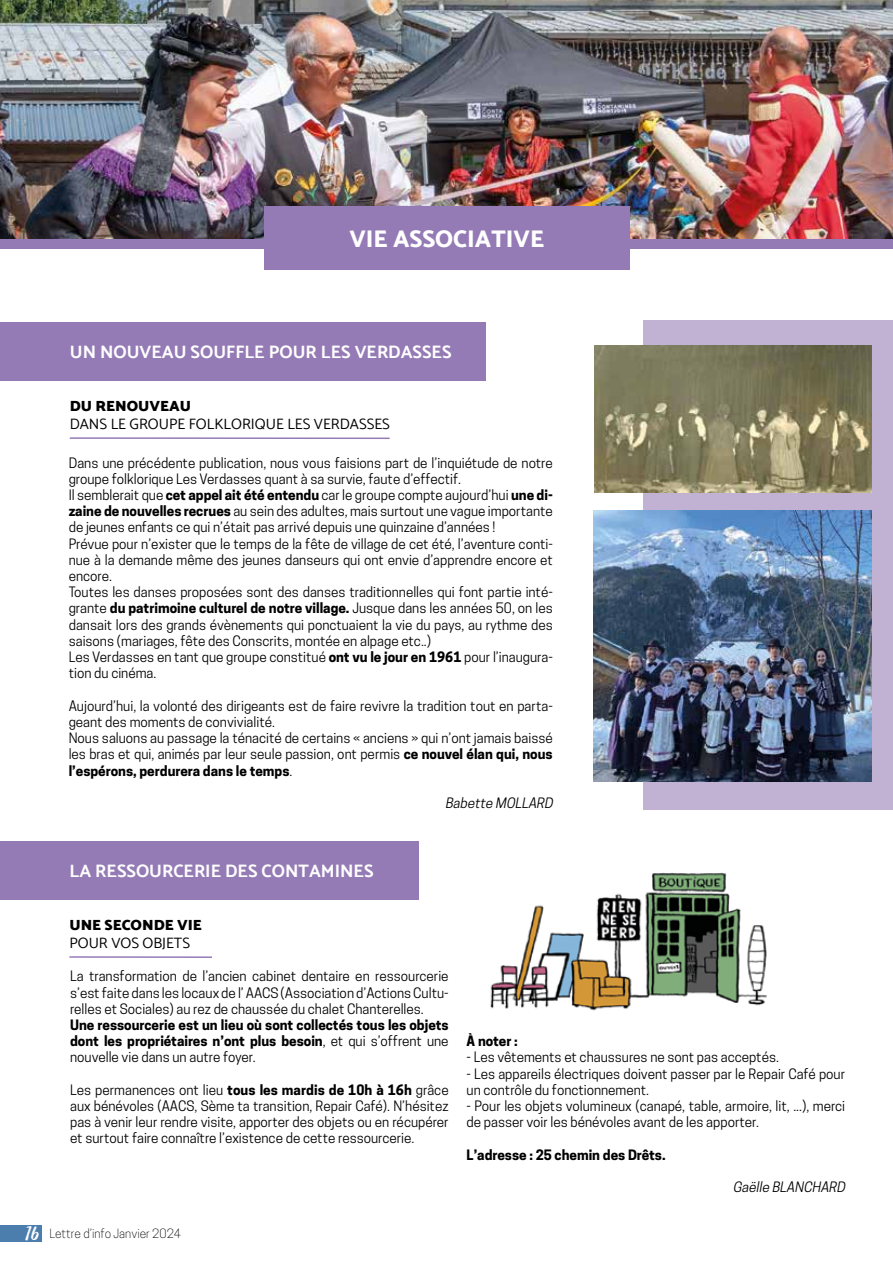
<style>
.page{position:relative;width:893px;height:1263px;background:#fff}
.page>*{position:absolute;margin:0;border:0;box-sizing:border-box;transform-origin:0 0}
.t1{font:800 24px "Catamaran";color:#fff}
.t2{font:700 18px "Catamaran";color:#fff}
.t3{font:15px "Catamaran";color:#000}
.t4{font:900 15px "Catamaran";color:#000}
.t5{font:13.5px/16.2px "Cooper Hewitt";color:#000}
.t6{font:700 13.5px/16.2px "Cooper Hewitt";color:#000;text-align:justify}
.t7{font:italic 13.5px "Cooper Hewitt";color:#000}
.t8{font:300 12px "Cooper Hewitt";color:#000}
.s1{font-weight:700}
.s2{font-weight:400}
.s3{font-family:"Playlist Script";font-weight:400;font-size:22.5px;color:#fff}
</style>
<div class="page">
<div style="left:0;top:1225px;width:42px;height:17px;background:#4b7ead"></div>
<img style="left:0;top:0;width:893px;height:239px">
<div style="left:0;top:239px;width:893px;height:10px;background:#957bb6"></div>
<div style="left:264px;top:206px;width:366px;height:64px;background:#957bb6"></div>
<div style="left:0;top:322px;width:486px;height:59px;background:#957bb6"></div>
<div style="left:643px;top:321px;width:250px;height:489px;background:#c1b2d4"></div>
<div style="left:0;top:841px;width:418px;height:59px;background:#957bb6"></div>
<hr style="left:70px;top:437px;width:320px;height:2px;background:#957bb6">
<hr style="left:69px;top:956px;width:143px;height:2px;background:#957bb6">
<img style="left:593px;top:510px;width:278px;height:271px">
<img style="left:594px;top:346px;width:278px;height:147px">
<img style="left:490px;top:872px;width:277px;height:139px">
<h1 class="t1" style="left:349px;top:225px;width:196px">VIE ASSOCIATIVE</h1>
<h2 class="t2" style="left:70px;top:341px;width:383px">UN NOUVEAU SOUFFLE POUR LES VERDASSES</h2>
<p class="t4" style="left:70px;top:397px;width:123px">DU RENOUVEAU</p>
<p class="t3" style="left:70px;top:415px;width:322px">DANS LE GROUPE FOLKLORIQUE LES VERDASSES</p>
<p class="t5" style="left:69px;top:454px;width:486px">Dans une précédente publication, nous vous faisions part de l’inquiétude de notre groupe folklorique Les Verdasses quant à sa survie, faute d’effectif.<br>Il semblerait que <span class="s1">cet appel ait été entendu</span> car le groupe compte aujourd’hui <span class="s1">une di&shy;zaine de nouvelles recrues</span> au sein des adultes, mais surtout une vague importante de jeunes enfants ce qui n’était pas arrivé depuis une quinzaine d’années !<br>Prévue pour n’exister que le temps de la fête de village de cet été, l’aventure conti&shy;nue à la demande même des jeunes danseurs qui ont envie d’apprendre encore et encore.<br>Toutes les danses proposées sont des danses traditionnelles qui font partie inté&shy;grante <span class="s1">du patrimoine culturel de notre village.</span> Jusque dans les années 50, on les dansait lors des grands évènements qui ponctuaient la vie du pays, au rythme des saisons (mariages, fête des Conscrits, montée en alpage etc..)<br>Les Verdasses en tant que groupe constitué <span class="s1">ont vu le jour en 1961</span> pour l’inaugura&shy;tion du cinéma.</p>
<p class="t5" style="left:69px;top:697px;width:486px">Aujourd’hui, la volonté des dirigeants est de faire revivre la tradition tout en parta&shy;geant des moments de convivialité.<br>Nous saluons au passage la ténacité de certains « anciens » qui n’ont jamais baissé les bras et qui, animés par leur seule passion, ont permis <span class="s1">ce nouvel élan qui, nous l’espérons, perdurera dans le temps</span>.</p>
<p class="t7" style="left:445px;top:795px;width:112px">Babette MOLLARD</p>
<h2 class="t2" style="left:70px;top:860px;width:305px">LA RESSOURCERIE DES CONTAMINES</h2>
<p class="t4" style="left:69px;top:915px;width:134px">UNE SECONDE VIE</p>
<p class="t3" style="left:69px;top:933px;width:122px">POUR VOS OBJETS</p>
<p class="t5" style="left:70px;top:968px;width:380px;text-align:justify">La transformation de l’ancien cabinet dentaire en ressourcerie s’est faite dans les locaux de l’ AACS (Association d’Actions Cultu&shy;relles et Sociales) au rez de chaussée du chalet Chanterelles.</p>
<p class="t6" style="left:70px;top:1017px;width:380px">Une ressourcerie est un lieu où sont collectés tous les objets dont les propriétaires n’ont plus besoin<span class="s2">, et qui s’offrent une nouvelle vie dans un autre foyer.</span></p>
<p class="t5" style="left:70px;top:1082px;width:380px;text-align:justify">Les permanences ont lieu <span class="s1">tous les mardis de 10h à 16h</span> grâce aux bénévoles (AACS, Sème ta transition, Repair Café). N’hésitez pas à venir leur rendre visite, apporter des objets ou en récupérer et surtout faire connaître l’existence de cette ressourcerie.</p>
<p class="t8" style="left:25px;top:1226px;width:157px"><span class="s3">16</span> Lettre d’info Janvier 2024</p>
<p class="t6" style="left:467px;top:1033px;width:53px">À noter :</p>
<p class="t5" style="left:467px;top:1049px;width:314px">- Les vêtements et chaussures ne sont pas acceptés.</p>
<p class="t5" style="left:467px;top:1065px;width:380px">- Les appareils électriques doivent passer par le Repair Café pour un contrôle du fonctionnement.</p>
<p class="t5" style="left:467px;top:1098px;width:380px">- Pour les objets volumineux (canapé, table, armoire, lit, ...), merci de passer voir les bénévoles avant de les apporter.</p>
<p class="t6" style="left:467px;top:1146px;width:201px">L’adresse : 25 chemin des Drêts.</p>
<p class="t7" style="left:733px;top:1179px;width:117px">Gaëlle BLANCHARD</p>
</div>
